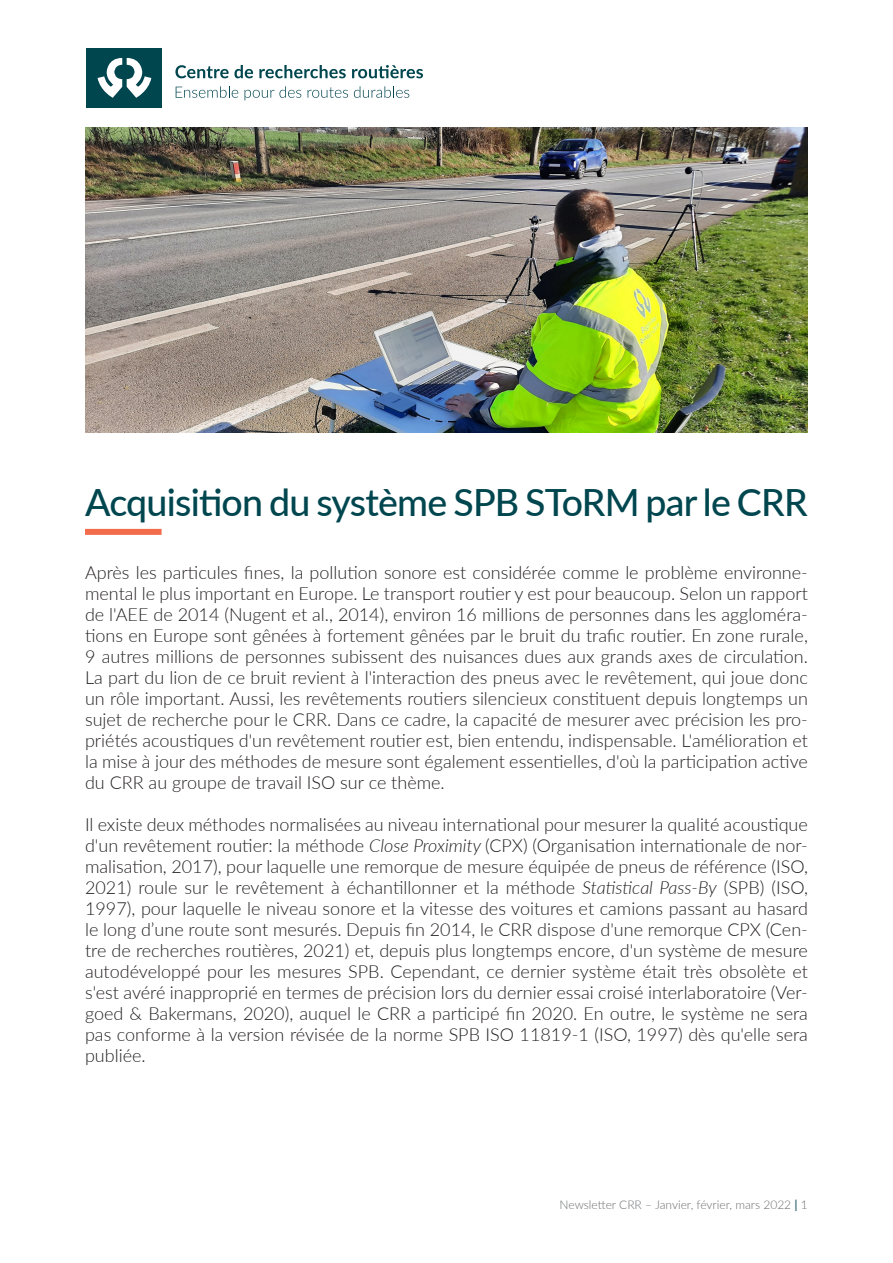
<style>
.page{position:relative;width:893px;height:1263px;background:#fff}
.page>*{position:absolute;margin:0;border:0;box-sizing:border-box;transform-origin:0 0}
.t1{font:500 37.5px "Lato";letter-spacing:-.02em;color:#00464f}
.texte{font:300 18px/21px "Lato";color:#231f20;text-align:justify}
.t2{font:300 12px "Lato";color:#6c6d70}
.s1{font-style:italic}
.s2{font-weight:800;color:#507b85}
</style>
<div class="page">
<div style="left:87px;top:48px;width:75px;height:60px;background:#00464f"></div>
<svg style="left:98px;top:58px;width:53px;height:40px"></svg>
<svg style="left:175px;top:65px;width:78px;height:13px"></svg>
<svg style="left:259px;top:65px;width:87px;height:13px"></svg>
<svg style="left:352px;top:65px;width:71px;height:13px"></svg>
<svg style="left:176px;top:86px;width:62px;height:12px"></svg>
<svg style="left:245px;top:86px;width:56px;height:14px"></svg>
<svg style="left:308px;top:87px;width:40px;height:11px"></svg>
<svg style="left:354px;top:86px;width:55px;height:12px"></svg>
<div style="left:85px;top:529px;width:77px;height:6px;background:#f26b4a"></div>
<img style="left:85px;top:128px;width:723px;height:304px">
<p class="t1" style="left:85px;top:475px;width:724px">Acquisition du système SPB SToRM par le CRR</p>
<p class="texte" style="left:85px;top:561px;width:724px">Après les particules fines, la pollution sonore est considérée comme le problème environne&shy;mental le plus important en Europe. Le transport routier y est pour beaucoup. Selon un rapport de l'AEE de 2014 (Nugent et al., 2014), environ 16 millions de personnes dans les aggloméra&shy;tions en Europe sont gênées à fortement gênées par le bruit du trafic routier. En zone rurale, 9 autres millions de personnes subissent des nuisances dues aux grands axes de circulation.<br>La part du lion de ce bruit revient à l'interaction des pneus avec le revêtement, qui joue donc un rôle important. Aussi, les revêtements routiers silencieux constituent depuis longtemps un sujet de recherche pour le CRR. Dans ce cadre, la capacité de mesurer avec précision les pro&shy;priétés acoustiques d'un revêtement routier est, bien entendu, indispensable. L'amélioration et la mise à jour des méthodes de mesure sont également essentielles, d'où la participation active du CRR au groupe de travail ISO sur ce thème.</p>
<p class="texte" style="left:85px;top:813px;width:724px">Il existe deux méthodes normalisées au niveau international pour mesurer la qualité acoustique d'un revêtement routier: la méthode <span class="s1">Close Proximity</span> (CPX) (Organisation internationale de nor&shy;malisation, 2017), pour laquelle une remorque de mesure équipée de pneus de référence (ISO, 2021) roule sur le revêtement à échantillonner et la méthode <span class="s1">Statistical Pass-By</span> (SPB) (ISO, 1997), pour laquelle le niveau sonore et la vitesse des voitures et camions passant au hasard le long d’une route sont mesurés. Depuis fin 2014, le CRR dispose d'une remorque CPX (Cen&shy;tre de recherches routières, 2021) et, depuis plus longtemps encore, d'un système de mesure autodéveloppé pour les mesures SPB. Cependant, ce dernier système était très obsolète et s'est avéré inapproprié en termes de précision lors du dernier essai croisé interlaboratoire (Ver&shy;goed &amp; Bakermans, 2020), auquel le CRR a participé fin 2020. En outre, le système ne sera pas conforme à la version révisée de la norme SPB ISO 11819-1 (ISO, 1997) dès qu'elle sera publiée.</p>
<p class="t2" style="left:560px;top:1196px;width:250px">Newsletter CRR – Janvier, février, mars 2022 <span class="s2">|</span> 1</p>
</div>
